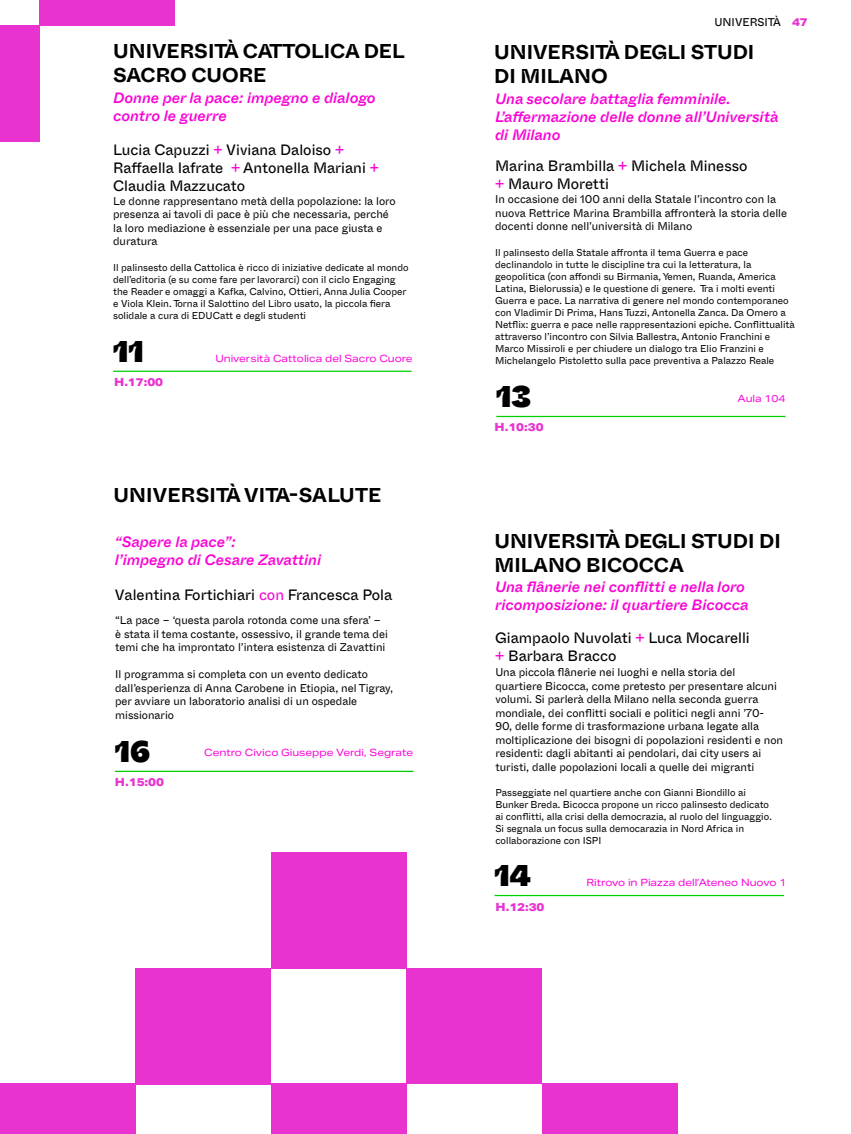
<style>
.page{position:relative;width:851px;height:1134px;background:#fff}
.page>*{position:absolute;margin:0;border:0;box-sizing:border-box;transform-origin:0 0}
.t1{font:30px "Whyte Inktrap Super";color:#000}
.t2{font:700 20px/24px "Whyte Inktrap";color:#000}
.t3{font:italic 500 15px/18px "Whyte Inktrap";color:#fa03d6}
.t4{font:15px/18px "Whyte Inktrap";color:#000}
.t5{font:11.25px/13.5px "Whyte Inktrap";color:#000}
.t6{font:800 11.25px "Aktiv Grotesk Ex";color:#e833d1}
.t7{font:11.25px "Whyte Inktrap";color:#000}
.t8{font:10px/12px "Whyte Inktrap";color:#000}
.t9{font:10px "Aktiv Grotesk Ex";color:#fc00d9}
.s1{color:#fa03d6}
.s2{font-family:"Aktiv Grotesk Ex";font-weight:800;color:#e833d1}
</style>
<div class="page">
<div style="left:0;top:25px;width:39px;height:117px;background:#e833d1"></div>
<div style="left:39px;top:0;width:136px;height:25px;background:#e833d1"></div>
<hr style="left:113px;top:371px;width:298px;height:1px;background:#00cf00">
<hr style="left:496px;top:416px;width:289px;height:1px;background:#00cf00">
<hr style="left:494px;top:895px;width:289px;height:1px;background:#00cf00">
<hr style="left:115px;top:771px;width:298px;height:1px;background:#00cf00">
<div style="left:0;top:1084px;width:136px;height:50px;background:#e833d1"></div>
<div style="left:135px;top:968px;width:136px;height:116px;background:#e833d1"></div>
<div style="left:271px;top:852px;width:136px;height:117px;background:#e833d1"></div>
<div style="left:271px;top:1084px;width:136px;height:50px;background:#e833d1"></div>
<div style="left:541px;top:1083px;width:136px;height:51px;background:#e833d1"></div>
<div style="left:406px;top:968px;width:136px;height:116px;background:#e833d1"></div>
<h2 class="t2" style="left:113px;top:38px;width:293px">UNIVERSITÀ CATTOLICA DEL<br>SACRO CUORE</h2>
<h3 class="t3" style="left:113px;top:88px;width:264px">Donne per la pace: impegno e dialogo contro le guerre</h3>
<h3 class="t4" style="left:113px;top:140px;width:267px">Lucia Capuzzi <span class="s1">+</span> Viviana Daloiso <span class="s1">+<br></span>Raffaella Iafrate <span class="s1">+</span> Antonella Mariani <span class="s1">+<br></span>Claudia Mazzucato</h3>
<p class="t5" style="left:113px;top:193px;width:284px">Le donne rappresentano metà della popolazione: la loro presenza ai tavoli di pace è più che necessaria, perché la loro mediazione è essenziale per una pace giusta e duratura</p>
<p class="t8" style="left:113px;top:260px;width:297px">Il palinsesto della Cattolica è ricco di iniziative dedicate al mondo dell’editoria (e su come fare per lavorarci) con il ciclo Engaging the Reader e omaggi a Kafka, Calvino, Ottieri, Anna Julia Cooper e Viola Klein. Torna il Salottino del Libro usato, la piccola fiera solidale a cura di EDUCatt e degli studenti</p>
<h1 class="t1" style="left:113px;top:327px;width:32px">11</h1>
<p class="t6" style="left:114px;top:376px;width:51px">H.17:00</p>
<p class="t9" style="left:215px;top:353px;width:199px">Università Cattolica del Sacro Cuore</p>
<h2 class="t2" style="left:113px;top:482px;width:269px">UNIVERSITÀ VITA-SALUTE</h2>
<h3 class="t3" style="left:115px;top:532px;width:208px">“Sapere la pace”:<br>l’impegno di Cesare Zavattini</h3>
<h3 class="t4" style="left:115px;top:584px;width:279px">Valentina Fortichiari <span class="s1">con</span> Francesca Pola</h3>
<p class="t5" style="left:115px;top:613px;width:274px">“La pace – ‘questa parola rotonda come una sfera’ – è stata il tema costante, ossessivo, il grande tema dei temi che ha improntato l’intera esistenza di Zavattini</p>
<p class="t5" style="left:115px;top:667px;width:279px">Il programma si completa con un evento dedicato dall’esperienza di Anna Carobene in Etiopia, nel Tigray, per avviare un laboratorio analisi di un ospedale missionario</p>
<h1 class="t1" style="left:115px;top:727px;width:37px">16</h1>
<p class="t9" style="left:204px;top:747px;width:210px">Centro Civico Giuseppe Verdi, Segrate</p>
<p class="t6" style="left:115px;top:776px;width:51px">H.15:00</p>
<p class="t7" style="left:714px;top:13px;width:95px">UNIVERSITÀ <span class="s2">47</span></p>
<h2 class="t2" style="left:494px;top:39px;width:261px">UNIVERSITÀ DEGLI STUDI<br>DI MILANO</h2>
<h3 class="t3" style="left:495px;top:89px;width:285px">Una secolare battaglia femminile.<br>L’affermazione delle donne all’Università di Milano</h3>
<h3 class="t4" style="left:495px;top:156px;width:254px">Marina Brambilla <span class="s1">+</span> Michela Minesso <span class="s1">+</span> Mauro Moretti</h3>
<p class="t5" style="left:495px;top:192px;width:293px">In occasione dei 100 anni della Statale l’incontro con la nuova Rettrice Marina Brambilla affronterà la storia delle docenti donne nell’università di Milano</p>
<p class="t8" style="left:495px;top:246px;width:301px">Il palinsesto della Statale affronta il tema Guerra e pace declinandolo in tutte le discipline tra cui la letteratura, la geopolitica (con affondi su Birmania, Yemen, Ruanda, America Latina, Bielorussia) e le questione di genere. Tra i molti eventi Guerra e pace. La narrativa di genere nel mondo contemporaneo con Vladimir Di Prima, Hans Tuzzi, Antonella Zanca. Da Omero a Netflix: guerra e pace nelle rappresentazioni epiche. Conflittualità attraverso l’incontro con Silvia Ballestra, Antonio Franchini e Marco Missiroli e per chiudere un dialogo tra Elio Franzini e Michelangelo Pistoletto sulla pace preventiva a Palazzo Reale</p>
<h1 class="t1" style="left:496px;top:372px;width:37px">13</h1>
<p class="t9" style="left:737px;top:393px;width:50px">Aula 104</p>
<p class="t6" style="left:494px;top:421px;width:51px">H.10:30</p>
<h2 class="t2" style="left:494px;top:528px;width:288px">UNIVERSITÀ DEGLI STUDI DI<br>MILANO BICOCCA</h2>
<h3 class="t3" style="left:495px;top:577px;width:255px">Una flânerie nei conflitti e nella loro ricomposizione: il quartiere Bicocca</h3>
<h3 class="t4" style="left:495px;top:628px;width:256px">Giampaolo Nuvolati <span class="s1">+</span> Luca Mocarelli <span class="s1">+</span> Barbara Bracco</h3>
<p class="t5" style="left:495px;top:665px;width:289px">Una piccola flânerie nei luoghi e nella storia del quartiere Bicocca, come pretesto per presentare alcuni volumi. Si parlerà della Milano nella seconda guerra mondiale, dei conflitti sociali e politici negli anni ’70- 90, delle forme di trasformazione urbana legate alla moltiplicazione dei bisogni di popolazioni residenti e non residenti: dagli abitanti ai pendolari, dai city users ai turisti, dalle popolazioni locali a quelle dei migranti</p>
<p class="t8" style="left:495px;top:786px;width:278px">Passeggiate nel quartiere anche con Gianni Biondillo ai Bunker Breda. Bicocca propone un ricco palinsesto dedicato ai conflitti, alla crisi della democrazia, al ruolo del linguaggio.<br>Si segnala un focus sulla democarazia in Nord Africa in collaborazione con ISPI</p>
<h1 class="t1" style="left:494px;top:851px;width:38px">14</h1>
<p class="t6" style="left:495px;top:900px;width:51px">H.12:30</p>
<p class="t9" style="left:586px;top:876px;width:201px">Ritrovo in Piazza dell’Ateneo Nuovo 1</p>
</div>
